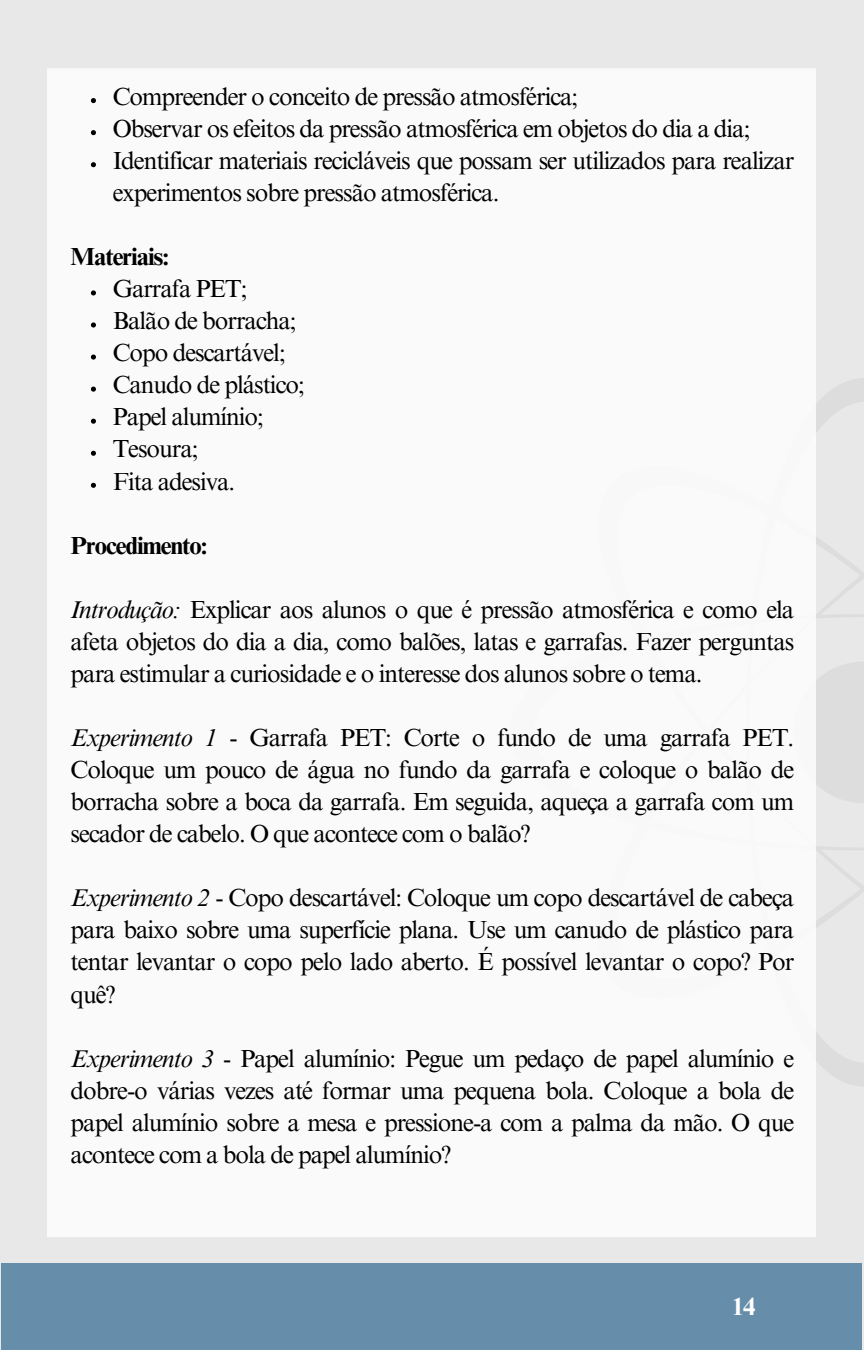
<style>
.page{position:relative;width:864px;height:1350px;background:#e9e8e9}
.page>*{position:absolute;margin:0;border:0;box-sizing:border-box;transform-origin:0 0}
.t1{font:24.75px/31.9px "Times NRMT Pro";letter-spacing:-.04em;color:#000;text-align:justify}
.t2{font:700 24.75px "Times NRMT Pro";letter-spacing:-.04em;color:#000}
.t3{font:700 24.75px "Times NRMT Pro";color:#fff}
.s1{font-style:italic}
</style>
<div class="page">
<div style="left:2px;top:1264px;width:860px;height:86px;background:#668eaa"></div>
<svg style="left:816px;top:378px;width:48px;height:708px"></svg>
<div style="left:48px;top:69px;width:768px;height:1167px;background:#fafafa"></div>
<svg style="left:91px;top:98px;width:5px;height:5px"></svg>
<svg style="left:91px;top:130px;width:5px;height:5px"></svg>
<svg style="left:91px;top:162px;width:5px;height:5px"></svg>
<svg style="left:91px;top:290px;width:5px;height:5px"></svg>
<svg style="left:91px;top:322px;width:5px;height:6px"></svg>
<svg style="left:91px;top:355px;width:5px;height:5px"></svg>
<svg style="left:91px;top:387px;width:5px;height:5px"></svg>
<svg style="left:91px;top:419px;width:5px;height:5px"></svg>
<svg style="left:91px;top:451px;width:5px;height:5px"></svg>
<svg style="left:91px;top:483px;width:5px;height:5px"></svg>
<p class="t1" style="left:113px;top:83px;width:467px">Compreender o conceito de pressão atmosférica;</p>
<p class="t1" style="left:113px;top:116px;width:639px">Observar os efeitos da pressão atmosférica em objetos do dia a dia;</p>
<p class="t1" style="left:113px;top:148px;width:683px">Identificar materiais recicláveis que possam ser utilizados para realizar experimentos sobre pressão atmosférica.</p>
<p class="t2" style="left:71px;top:247px;width:100px">Materiais:</p>
<p class="t1" style="left:113px;top:276px;width:136px">Garrafa PET;</p>
<p class="t1" style="left:113px;top:308px;width:185px">Balão de borracha;</p>
<p class="t1" style="left:113px;top:340px;width:175px">Copo descartável;</p>
<p class="t1" style="left:113px;top:372px;width:194px">Canudo de plástico;</p>
<p class="t1" style="left:113px;top:404px;width:153px">Papel alumínio;</p>
<p class="t1" style="left:113px;top:436px;width:87px">Tesoura;</p>
<p class="t1" style="left:113px;top:468px;width:124px">Fita adesiva.</p>
<p class="t2" style="left:71px;top:536px;width:138px">Procedimento:</p>
<p class="t1" style="left:71px;top:596px;width:725px"><span class="s1">Introdução:</span> Explicar aos alunos o que é pressão atmosférica e como ela afeta objetos do dia a dia, como balões, latas e garrafas. Fazer perguntas para estimular a curiosidade e o interesse dos alunos sobre o tema.</p>
<p class="t1" style="left:71px;top:725px;width:725px"><span class="s1">Experimento 1</span> - Garrafa PET: Corte o fundo de uma garrafa PET.<br>Coloque um pouco de água no fundo da garrafa e coloque o balão de borracha sobre a boca da garrafa. Em seguida, aqueça a garrafa com um secador de cabelo. O que acontece com o balão?</p>
<p class="t1" style="left:71px;top:885px;width:725px"><span class="s1">Experimento 2</span> - Copo descartável: Coloque um copo descartável de cabeça para baixo sobre uma superfície plana. Use um canudo de plástico para tentar levantar o copo pelo lado aberto. É possível levantar o copo? Por quê?</p>
<p class="t1" style="left:71px;top:1045px;width:725px"><span class="s1">Experimento 3 -</span> Papel alumínio: Pegue um pedaço de papel alumínio e dobre-o várias vezes até formar uma pequena bola. Coloque a bola de papel alumínio sobre a mesa e pressione-a com a palma da mão. O que acontece com a bola de papel alumínio?</p>
<p class="t3" style="left:732px;top:1297px;width:25px">14</p>
</div>
